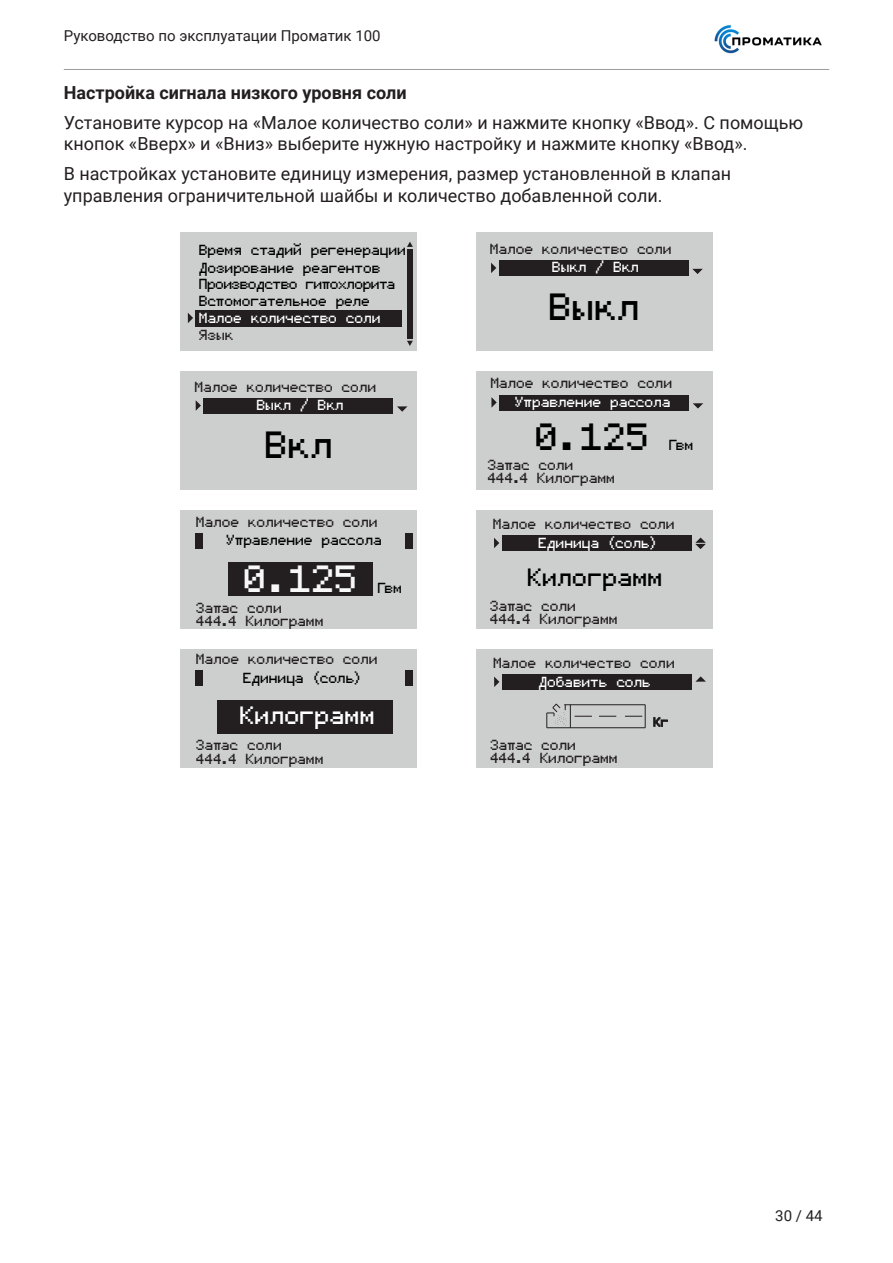
<style>
.page{position:relative;width:893px;height:1263px;background:#fff}
.page>*{position:absolute;margin:0;border:0;box-sizing:border-box;transform-origin:0 0}
.t1{font:45.45px "Fairfax";color:#000001}
.t2{font:45.45px "Fairfax";color:#f7f8f7}
.t3{font:30px "Fairfax";color:#000001}
.t4{font:30px "Fairfax";color:#fff}
.t5{font:18px/21.6px "Roboto";color:#231f20}
.t6{font:700 18px "Roboto";color:#231f20}
.t7{font:17.55px/13.4px "Fairfax";letter-spacing:-.01em;color:#231f20}
.t8{font:17.55px/17px "Fairfax";letter-spacing:-.01em;color:#000001}
.t9{font:15px "Roboto";color:#231f20}
.t10{font:15px "Fairfax";color:#000001}
.s1{color:#fff}
.s2{color:#231f20}
</style>
<div class="page">
<img style="left:714px;top:25px;width:108px;height:29px">
<hr style="left:64px;top:69px;width:765px;height:1px;background:#9a9c9e">
<div style="left:181px;top:232px;width:236px;height:118px;background:#cdcfce"></div>
<div style="left:476px;top:232px;width:236px;height:118px;background:#cdcfce"></div>
<div style="left:181px;top:371px;width:236px;height:119px;background:#cdcfce"></div>
<div style="left:476px;top:371px;width:236px;height:118px;background:#cdcfce"></div>
<div style="left:181px;top:511px;width:236px;height:118px;background:#cdcfce"></div>
<div style="left:476px;top:510px;width:236px;height:119px;background:#cdcfce"></div>
<div style="left:181px;top:650px;width:236px;height:118px;background:#cdcfce"></div>
<div style="left:476px;top:649px;width:236px;height:119px;background:#cdcfce"></div>
<div style="left:229px;top:562px;width:144px;height:34px;background:#231f20"></div>
<div style="left:195px;top:533px;width:8px;height:15px;background:#231f20"></div>
<div style="left:405px;top:533px;width:8px;height:15px;background:#231f20"></div>
<div style="left:196px;top:310px;width:206px;height:17px;background:#231f20"></div>
<svg style="left:188px;top:313px;width:5px;height:10px"></svg>
<svg style="left:407px;top:242px;width:6px;height:5px"></svg>
<svg style="left:407px;top:341px;width:6px;height:5px"></svg>
<div style="left:407px;top:249px;width:6px;height:90px;background:#231f20"></div>
<div style="left:499px;top:261px;width:189px;height:15px;background:#231f20"></div>
<svg style="left:491px;top:263px;width:5px;height:10px"></svg>
<svg style="left:692px;top:269px;width:11px;height:5px"></svg>
<div style="left:203px;top:398px;width:190px;height:15px;background:#231f20"></div>
<svg style="left:196px;top:400px;width:5px;height:11px"></svg>
<svg style="left:397px;top:406px;width:10px;height:6px"></svg>
<div style="left:499px;top:395px;width:190px;height:15px;background:#231f20"></div>
<svg style="left:491px;top:397px;width:6px;height:11px"></svg>
<svg style="left:693px;top:403px;width:10px;height:6px"></svg>
<div style="left:502px;top:536px;width:189px;height:15px;background:#231f20"></div>
<svg style="left:494px;top:538px;width:5px;height:10px"></svg>
<div style="left:217px;top:700px;width:176px;height:33px;background:#231f20"></div>
<div style="left:195px;top:671px;width:8px;height:15px;background:#231f20"></div>
<div style="left:405px;top:671px;width:8px;height:15px;background:#231f20"></div>
<svg style="left:695px;top:537px;width:11px;height:12px"></svg>
<svg style="left:653px;top:717px;width:15px;height:10px"></svg>
<div style="left:502px;top:675px;width:189px;height:15px;background:#231f20"></div>
<svg style="left:494px;top:676px;width:5px;height:11px"></svg>
<svg style="left:695px;top:676px;width:11px;height:6px"></svg>
<hr style="left:564px;top:704px;width:81px;height:1px;background:#231f20">
<hr style="left:547px;top:727px;width:98px;height:1px;background:#231f20">
<svg style="left:599px;top:716px;width:17px;height:1px"></svg>
<svg style="left:625px;top:705px;width:21px;height:23px"></svg>
<svg style="left:546px;top:703px;width:46px;height:25px"></svg>
<p class="t9" style="left:64px;top:25px;width:318px">Руководство по эксплуатации Проматик 100</p>
<p class="t6" style="left:64px;top:80px;width:344px">Настройка сигнала низкого уровня соли</p>
<p class="t5" style="left:64px;top:111px;width:741px">Установите курсор на «Малое количество соли» и нажмите кнопку «Ввод». С помощью кнопок «Вверх» и «Вниз» выберите нужную настройку и нажмите кнопку «Ввод».</p>
<p class="t5" style="left:64px;top:162px;width:669px">В настройках установите единицу измерения, размер установленной в клапан управления ограничительной шайбы и количество добавленной соли.</p>
<p class="t8" style="left:199px;top:240px;width:209px">Время стадий регенерации<br>Дозирование реагентов<br>Производство гипохлорита<br>Вспомогательное реле<br><span class="s1">Малое количество соли<br></span><span class="s2">Язык</span></p>
<p class="t7" style="left:553px;top:239px;width:121px;line-height:18.5px;text-indent:-62px">Малое количество соли<br><span class="s1">Выкл / Вкл</span></p>
<p class="t1" style="left:550px;top:271px;width:92px">Выкл</p>
<p class="t7" style="left:257px;top:376px;width:121px;line-height:18.5px;text-indent:-62px">Малое количество соли<br><span class="s1">Выкл / Вкл</span></p>
<p class="t1" style="left:266px;top:408px;width:70px">Вкл</p>
<p class="t7" style="left:197px;top:514px;width:183px">Малое количество соли</p>
<p class="t8" style="left:227px;top:531px;width:157px">Управление рассола</p>
<p class="t8" style="left:378px;top:579px;width:26px">Гвм</p>
<p class="t2" style="left:245px;top:543px;width:115px">0.125</p>
<p class="t7" style="left:197px;top:600px;width:129px">Запас соли<br>444.4 Килограмм</p>
<p class="t7" style="left:197px;top:652px;width:183px">Малое количество соли</p>
<p class="t8" style="left:244px;top:668px;width:120px">Единица (соль)</p>
<p class="t7" style="left:491px;top:373px;width:183px;line-height:18.5px;text-align:right">Малое количество соли<br><span class="s1">Управление рассола</span></p>
<p class="t1" style="left:536px;top:400px;width:115px">0.125</p>
<p class="t7" style="left:488px;top:458px;width:129px">Запас соли<br>444.4 Килограмм</p>
<p class="t8" style="left:669px;top:436px;width:26px">Гвм</p>
<p class="t7" style="left:539px;top:514px;width:138px;line-height:18.9px;text-indent:-45px">Малое количество соли<br><span class="s1">Единица (соль)</span></p>
<p class="t3" style="left:528px;top:554px;width:137px">Килограмм</p>
<p class="t7" style="left:491px;top:598px;width:129px">Запас соли<br>444.4 Килограмм</p>
<p class="t7" style="left:539px;top:653px;width:138px;line-height:18.9px;text-indent:-45px">Малое количество соли<br><span class="s1">Добавить соль</span></p>
<p class="t4" style="left:241px;top:692px;width:137px">Килограмм</p>
<p class="t10" style="left:654px;top:710px;width:17px">Кг</p>
<p class="t7" style="left:491px;top:737px;width:129px">Запас соли<br>444.4 Килограмм</p>
<p class="t7" style="left:197px;top:738px;width:129px">Запас соли<br>444.4 Килограмм</p>
<p class="t9" style="left:775px;top:1205px;width:49px">30 / 44</p>
</div>
